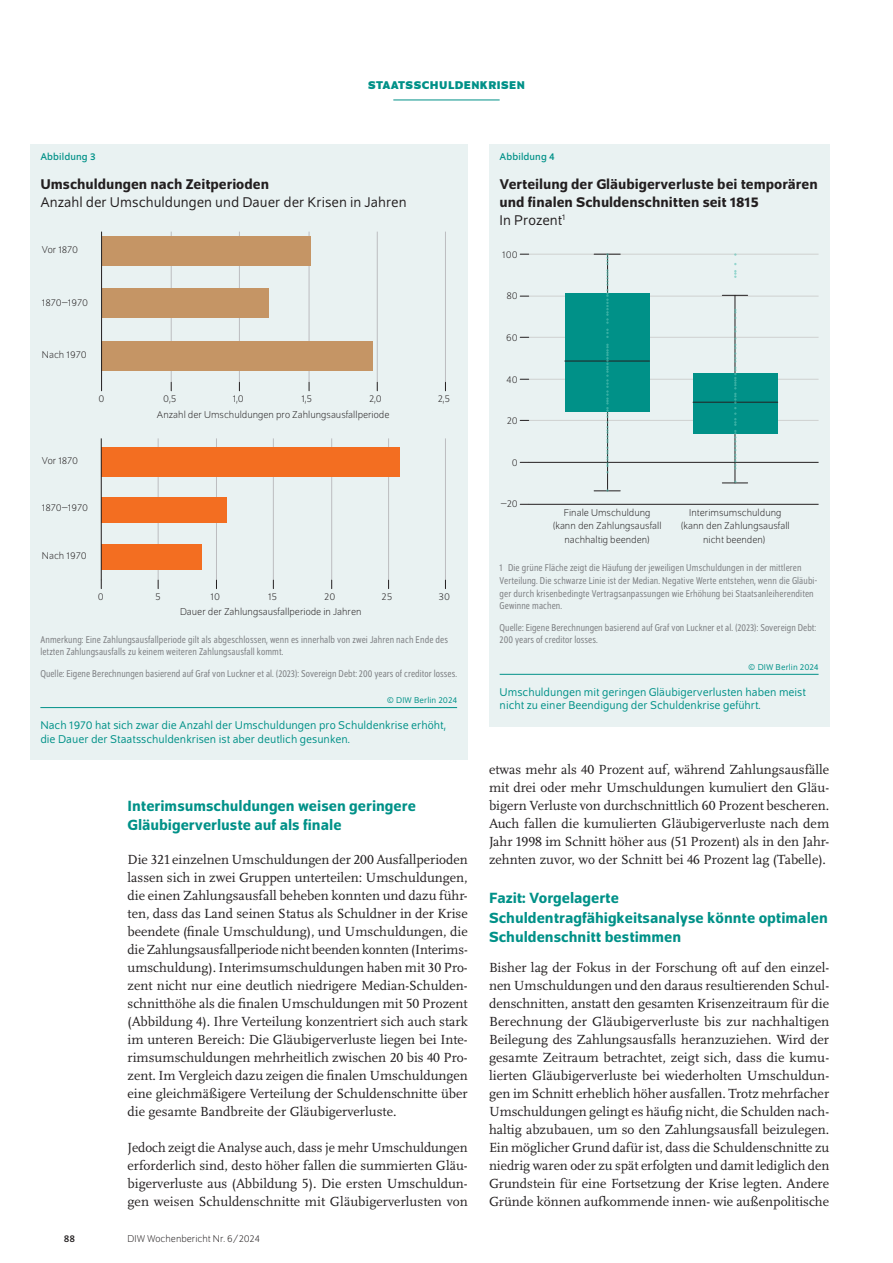
<style>
.page{position:relative;width:893px;height:1263px;background:#fff}
.page>*{position:absolute;margin:0;border:0;box-sizing:border-box;transform-origin:0 0}
.t1{font:500 15.75px/19.5px "Schumpeter";color:#009188}
.t2{font:500 15px/18px "Schumpeter";color:#231f20}
.t3{font:15px "Schumpeter Blond";color:#231f20}
.t4{font:13.8px/18px "Scala Pro";color:#231f20;text-align:justify}
.t5{font:12px/13.5px "Schumpeter Blond";color:#009188}
.t6{font:700 12px "Schumpeter";color:#009188}
.t7{font:semi-condensed 10.5px/12.8px "Schumpeter Blond";letter-spacing:.01em;color:#808285}
.t8{font:300 10.5px/13.5px "Schumpeter";color:#231f20;text-align:center}
.t9{font:10.5px "Schumpeter";letter-spacing:.01em;color:#009188}
.t10{font:10.5px "Schumpeter";color:#231f20}
.t11{font:9px "Schumpeter Blond";letter-spacing:.01em;color:#009188}
</style>
<div class="page">
<hr style="left:393px;top:100px;width:107px;height:1px;background:#009188">
<div style="left:489px;top:144px;width:340px;height:582px;background:#e9f2f2"></div>
<hr style="left:529px;top:462px;width:290px;height:1px;background:#231f20">
<hr style="left:529px;top:420px;width:290px;height:1px;background:#cfd1d0">
<hr style="left:529px;top:379px;width:290px;height:1px;background:#cfd1d0">
<hr style="left:529px;top:337px;width:290px;height:1px;background:#cfd1d0">
<hr style="left:529px;top:296px;width:290px;height:1px;background:#cfd1d0">
<hr style="left:529px;top:254px;width:290px;height:1px;background:#cfd1d0">
<hr style="left:529px;top:504px;width:290px;height:1px;background:#231f20">
<hr style="left:607px;top:412px;width:1px;height:79px;background:#231f20">
<div style="left:565px;top:293px;width:84px;height:119px;background:#009188"></div>
<hr style="left:565px;top:361px;width:84px;height:1px;background:#231f20">
<svg style="left:594px;top:489px;width:26px;height:3px"></svg>
<svg style="left:606px;top:344px;width:3px;height:129px"></svg>
<svg style="left:594px;top:253px;width:26px;height:85px"></svg>
<hr style="left:735px;top:434px;width:1px;height:49px;background:#231f20">
<svg style="left:722px;top:295px;width:26px;height:1px"></svg>
<hr style="left:735px;top:295px;width:1px;height:79px;background:#231f20">
<div style="left:693px;top:374px;width:85px;height:60px;background:#009188"></div>
<hr style="left:693px;top:402px;width:85px;height:1px;background:#231f20">
<svg style="left:722px;top:480px;width:26px;height:4px"></svg>
<svg style="left:734px;top:326px;width:2px;height:143px"></svg>
<svg style="left:734px;top:309px;width:2px;height:10px"></svg>
<svg style="left:734px;top:263px;width:2px;height:15px"></svg>
<hr style="left:500px;top:674px;width:319px;height:1px;background:#009188">
<div style="left:30px;top:144px;width:438px;height:616px;background:#e9f2f2"></div>
<hr style="left:171px;top:232px;width:1px;height:150px;background:#bcbdc0">
<hr style="left:239px;top:232px;width:1px;height:150px;background:#bcbdc0">
<hr style="left:309px;top:232px;width:1px;height:150px;background:#bcbdc0">
<hr style="left:377px;top:232px;width:1px;height:150px;background:#bcbdc0">
<hr style="left:445px;top:232px;width:1px;height:150px;background:#bcbdc0">
<div style="left:102px;top:236px;width:209px;height:30px;background:#c59565"></div>
<div style="left:102px;top:288px;width:167px;height:30px;background:#c59565"></div>
<div style="left:102px;top:341px;width:271px;height:30px;background:#c59565"></div>
<hr style="left:101px;top:232px;width:1px;height:150px;background:#231f20">
<hr style="left:158px;top:438px;width:1px;height:142px;background:#bcbdc0">
<hr style="left:216px;top:438px;width:1px;height:142px;background:#bcbdc0">
<hr style="left:273px;top:438px;width:1px;height:142px;background:#bcbdc0">
<hr style="left:331px;top:438px;width:1px;height:142px;background:#bcbdc0">
<hr style="left:388px;top:438px;width:1px;height:142px;background:#bcbdc0">
<hr style="left:445px;top:438px;width:1px;height:142px;background:#bcbdc0">
<div style="left:101px;top:447px;width:299px;height:29px;background:#f36e21"></div>
<div style="left:101px;top:497px;width:126px;height:25px;background:#f36e21"></div>
<div style="left:101px;top:544px;width:101px;height:26px;background:#f36e21"></div>
<hr style="left:101px;top:438px;width:1px;height:142px;background:#231f20">
<hr style="left:40px;top:707px;width:417px;height:1px;background:#009188">
<p class="t6" style="left:368px;top:79px;width:17px">STAATSSCHULDENKRISEN</p>
<p class="t9" style="left:40px;top:151px;width:57px">Abbildung 3</p>
<p class="t2" style="left:40px;top:175px;width:230px">Umschuldungen nach Zeitperioden</p>
<p class="t3" style="left:40px;top:194px;width:368px">Anzahl der Umschuldungen und Dauer der Krisen in Jahren</p>
<p class="t8" style="left:42px;top:243px;width:38px">Vor 1870</p>
<p class="t8" style="left:42px;top:296px;width:48px">1870–1970</p>
<p class="t8" style="left:42px;top:348px;width:46px">Nach 1970</p>
<p class="t8" style="left:42px;top:454px;width:38px">Vor 1870</p>
<p class="t8" style="left:98px;top:392px;width:7px">0</p>
<p class="t8" style="left:163px;top:392px;width:15px">0,5</p>
<p class="t8" style="left:233px;top:392px;width:12px">1,0</p>
<p class="t8" style="left:302px;top:392px;width:12px">1,5</p>
<p class="t8" style="left:369px;top:392px;width:14px">2,0</p>
<p class="t8" style="left:438px;top:392px;width:14px">2,5</p>
<p class="t8" style="left:157px;top:408px;width:234px">Anzahl der Umschuldungen pro Zahlungsausfallperiode</p>
<p class="t8" style="left:42px;top:501px;width:48px">1870–1970</p>
<p class="t8" style="left:42px;top:549px;width:46px">Nach 1970</p>
<p class="t8" style="left:98px;top:590px;width:7px">0</p>
<p class="t8" style="left:155px;top:590px;width:7px">5</p>
<p class="t8" style="left:211px;top:590px;width:11px">10</p>
<p class="t8" style="left:268px;top:590px;width:11px">15</p>
<p class="t8" style="left:324px;top:590px;width:13px">20</p>
<p class="t8" style="left:382px;top:590px;width:12px">25</p>
<p class="t8" style="left:438px;top:590px;width:13px">30</p>
<p class="t8" style="left:180px;top:605px;width:183px">Dauer der Zahlungsausfallperiode in Jahren</p>
<p class="t7" style="left:40px;top:633px;width:409px">Anmerkung: Eine Zahlungsausfallperiode gilt als abgeschlossen, wenn es innerhalb von zwei Jahren nach Ende des letzten Zahlungsausfalls zu keinem weiteren Zahlungsausfall kommt.</p>
<p class="t7" style="left:40px;top:667px;width:418px">Quelle: Eigene Berechnungen basierend auf Graf von Luckner et al. (2023): Sovereign Debt: 200 years of creditor losses.</p>
<p class="t11" style="left:387px;top:696px;width:72px">© DIW Berlin 2024</p>
<p class="t5" style="left:40px;top:719px;width:407px">Nach 1970 hat sich zwar die Anzahl der Umschuldungen pro Schuldenkrise erhöht, die Dauer der Staatsschuldenkrisen ist aber deutlich gesunken.</p>
<p class="t1" style="left:128px;top:796px;width:290px">Interimsumschuldungen weisen geringere<br>Gläubigerverluste auf als finale</p>
<p class="t4" style="left:128px;top:850px;width:342px">Die 321 einzelnen Umschuldungen der 200 Ausfallperioden lassen sich in zwei Gruppen unterteilen: Umschuldungen, die einen Zahlungsausfall beheben konnten und dazu führ&shy;ten, dass das Land seinen Status als Schuldner in der Krise beendete (finale Umschuldung), und Umschuldungen, die die Zahlungsausfallperiode nicht beenden konnten (Interims&shy;umschuldung). Interimsumschuldungen haben mit 30 Pro&shy;zent nicht nur eine deutlich niedrigere Median-Schulden&shy;schnitthöhe als die finalen Umschuldungen mit 50 Prozent (Abbildung 4). Ihre Verteilung konzentriert sich auch stark im unteren Bereich: Die Gläubigerverluste liegen bei Inte&shy;rimsumschuldungen mehrheitlich zwischen 20 bis 40 Pro&shy;zent. Im Vergleich dazu zeigen die finalen Umschuldungen eine gleichmäßigere Verteilung der Schuldenschnitte über die gesamte Bandbreite der Gläubigerverluste.</p>
<p class="t4" style="left:128px;top:1138px;width:342px">Jedoch zeigt die Analyse auch, dass je mehr Umschuldungen erforderlich sind, desto höher fallen die summierten Gläu&shy;bigerverluste aus (Abbildung 5). Die ersten Umschuldun&shy;gen weisen Schuldenschnitte mit Gläubigerverlusten von</p>
<p class="t10" style="left:64px;top:1233px;width:13px">88</p>
<p class="t8" style="left:128px;top:1232px;width:134px">DIW Wochenbericht Nr. 6/2024</p>
<p class="t9" style="left:500px;top:151px;width:57px">Abbildung 4</p>
<p class="t2" style="left:500px;top:175px;width:320px">Verteilung der Gläubigerverluste bei temporären und finalen Schuldenschnitten seit 1815</p>
<p class="t3" style="left:500px;top:212px;width:67px">In Prozent<sup>1</sup></p>
<p class="t8" style="left:502px;top:248px;width:17px">100</p>
<p class="t8" style="left:507px;top:290px;width:13px">80</p>
<p class="t8" style="left:506px;top:331px;width:13px">60</p>
<p class="t8" style="left:506px;top:373px;width:13px">40</p>
<p class="t8" style="left:507px;top:414px;width:13px">20</p>
<p class="t8" style="left:512px;top:456px;width:7px">0</p>
<p class="t8" style="left:501px;top:498px;width:19px">–20</p>
<p class="t8" style="left:553px;top:506px;width:110px">Finale Umschuldung (kann den Zahlungsausfall nachhaltig beenden)</p>
<p class="t8" style="left:681px;top:506px;width:110px">Interimsumschuldung (kann den Zahlungsausfall nicht beenden)</p>
<p class="t7" style="left:500px;top:562px;width:319px">1 Die grüne Fläche zeigt die Häufung der jeweiligen Umschuldungen in der mittleren Verteilung. Die schwarze Linie ist der Median. Negative Werte entstehen, wenn die Gläubi&shy;ger durch krisenbedingte Vertragsanpassungen wie Erhöhung bei Staatsanleiherenditen Gewinne machen.</p>
<p class="t7" style="left:500px;top:621px;width:318px">Quelle: Eigene Berechnungen basierend auf Graf von Luckner et al. (2023): Sovereign Debt:<br>200 years of creditor losses.</p>
<p class="t11" style="left:748px;top:662px;width:72px">© DIW Berlin 2024</p>
<p class="t5" style="left:500px;top:686px;width:308px">Umschuldungen mit geringen Gläubigerverlusten haben meist nicht zu einer Beendigung der Schuldenkrise geführt.</p>
<p class="t4" style="left:489px;top:760px;width:342px">etwas mehr als 40 Prozent auf, während Zahlungsausfälle mit drei oder mehr Umschuldungen kumuliert den Gläu&shy;bigern Verluste von durchschnittlich 60 Prozent bescheren.<br>Auch fallen die kumulierten Gläubigerverluste nach dem Jahr 1998 im Schnitt höher aus (51 Prozent) als in den Jahr&shy;zehnten zuvor, wo der Schnitt bei 46 Prozent lag (Tabelle).</p>
<p class="t1" style="left:489px;top:888px;width:340px">Fazit: Vorgelagerte<br>Schuldentragfähigkeitsanalyse könnte optimalen<br>Schuldenschnitt bestimmen</p>
<p class="t4" style="left:489px;top:958px;width:342px">Bisher lag der Fokus in der Forschung oft auf den einzel&shy;nen Umschuldungen und den daraus resultierenden Schul&shy;denschnitten, anstatt den gesamten Krisenzeitraum für die Berechnung der Gläubigerverluste bis zur nachhaltigen Beilegung des Zahlungsausfalls heranzuziehen. Wird der gesamte Zeitraum betrachtet, zeigt sich, dass die kumu&shy;lierten Gläubigerverluste bei wiederholten Umschuldun&shy;gen im Schnitt erheblich höher ausfallen. Trotz mehrfacher Umschuldungen gelingt es häufig nicht, die Schulden nach&shy;haltig abzubauen, um so den Zahlungsausfall beizulegen.<br>Ein möglicher Grund dafür ist, dass die Schuldenschnitte zu niedrig waren oder zu spät erfolgten und damit lediglich den Grundstein für eine Fortsetzung der Krise legten. Andere Gründe können aufkommende innen- wie außenpolitische</p>
</div>
